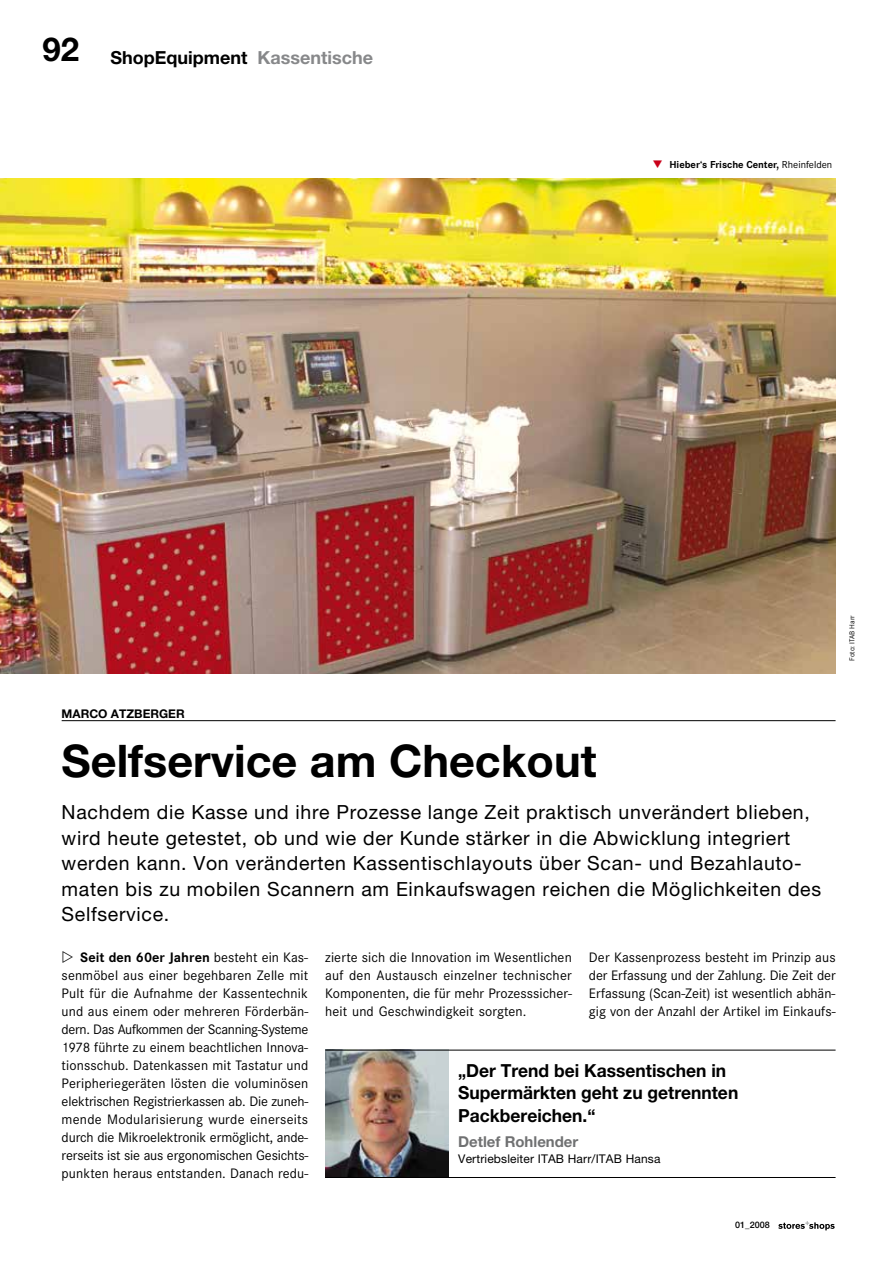
<style>
.page{position:relative;width:893px;height:1263px;background:#fff}
.page>*{position:absolute;margin:0;border:0;box-sizing:border-box;transform-origin:0 0}
.t1{font:700 45px "Helvetica Neue LT Pro";color:#000}
.t2{font:19.5px/25.5px "Helvetica Neue LT Pro";letter-spacing:.035em;color:#000}
.t3{font:700 18px/22.5px "Helvetica Neue LT Pro";color:#000}
.t4{font:700 15px "Helvetica Neue LT Pro";color:#707172}
.t5{font:14.25px/18px "Corporate S";letter-spacing:.005em;color:#000;text-align:justify}
.t6{font:12px "Helvetica Neue LT Pro";letter-spacing:.015em;color:#000}
.t7{font:700 12px "Helvetica Neue LT Pro";color:#000}
.t8{font:700 10.5px "Corporate S";color:#000}
.t9{font:500 9px "Helvetica Neue LT Pro";color:#000}
.t10{font:7.5px "Corporate S";color:#000}
.s1{font-size:33px}
.s2{color:#87888a}
.s3{color:#c90019}
.s4{font-weight:400}
.s5{font-weight:700}
</style>
<div class="page">
<svg style="left:778px;top:1221px;width:57px;height:9px"></svg>
<hr style="left:62px;top:720px;width:774px;height:1px;background:#000">
<img style="left:325px;top:1051px;width:124px;height:126px">
<hr style="left:325px;top:1050px;width:511px;height:1px;background:#000">
<hr style="left:325px;top:1177px;width:511px;height:1px;background:#000">
<img style="left:0;top:179px;width:836px;height:495px">
<p class="t3" style="left:43px;top:46px;width:332px"><span class="s1">92</span> ShopEquipment <span class="s2">Kassentische</span></p>
<p class="t8" style="left:652px;top:158px;width:181px"><span class="s3">❑</span> Hieber‘s Frische Center, <span class="s4">Rheinfelden</span></p>
<p class="t10" style="left:848px;top:661px;width:47px;rotate:-90deg">Foto: ITAB Harr</p>
<p class="t7" style="left:62px;top:706px;width:125px">MARCO ATZBERGER</p>
<h1 class="t1" style="left:62px;top:733px;width:536px">Selfservice am Checkout</h1>
<p class="t2" style="left:62px;top:799px;width:761px">Nachdem die Kasse und ihre Prozesse lange Zeit praktisch unverändert blieben, wird heute getestet, ob und wie der Kunde stärker in die Abwicklung integriert werden kann. Von veränderten Kassentischlayouts über Scan- und Bezahlauto&shy;maten bis zu mobilen Scannern am Einkaufswagen reichen die Möglichkeiten des Selfservice.</p>
<p class="t5" style="left:325px;top:948px;width:248px">zierte sich die Innovation im Wesentlichen auf den Austausch einzelner technischer Komponenten, die für mehr Prozesssicher&shy;heit und Geschwindigkeit sorgten.</p>
<p class="t5" style="left:62px;top:948px;width:248px;text-indent:19px"><span class="s5">Seit den 60er Jahren</span> besteht ein Kas&shy;senmöbel aus einer begehbaren Zelle mit Pult für die Aufnahme der Kassentechnik und aus einem oder mehreren Förderbän&shy;dern. Das Aufkommen der Scanning-Systeme 1978 führte zu einem beachtlichen Innova&shy;tionsschub. Datenkassen mit Tastatur und Peripheriegeräten lösten die voluminösen elektrischen Registrierkassen ab. Die zuneh&shy;mende Modularisierung wurde einerseits durch die Mikroelektronik ermöglicht, ande&shy;rerseits ist sie aus ergonomischen Gesichts&shy;punkten heraus entstanden. Danach redu-</p>
<p class="t5" style="left:589px;top:948px;width:248px">Der Kassenprozess besteht im Prinzip aus der Erfassung und der Zahlung. Die Zeit der Erfassung (Scan-Zeit) ist wesentlich abhän&shy;gig von der Anzahl der Artikel im Einkaufs-</p>
<p class="t3" style="left:458px;top:1059px;width:282px">„Der Trend bei Kassentischen in<br>Supermärkten geht zu getrennten<br>Packbereichen.“</p>
<p class="t4" style="left:458px;top:1132px;width:122px">Detlef Rohlender</p>
<p class="t6" style="left:458px;top:1152px;width:204px">Vertriebsleiter ITAB Harr/ITAB Hansa</p>
<p class="t9" style="left:735px;top:1220px;width:36px">01_2008</p>
</div>
